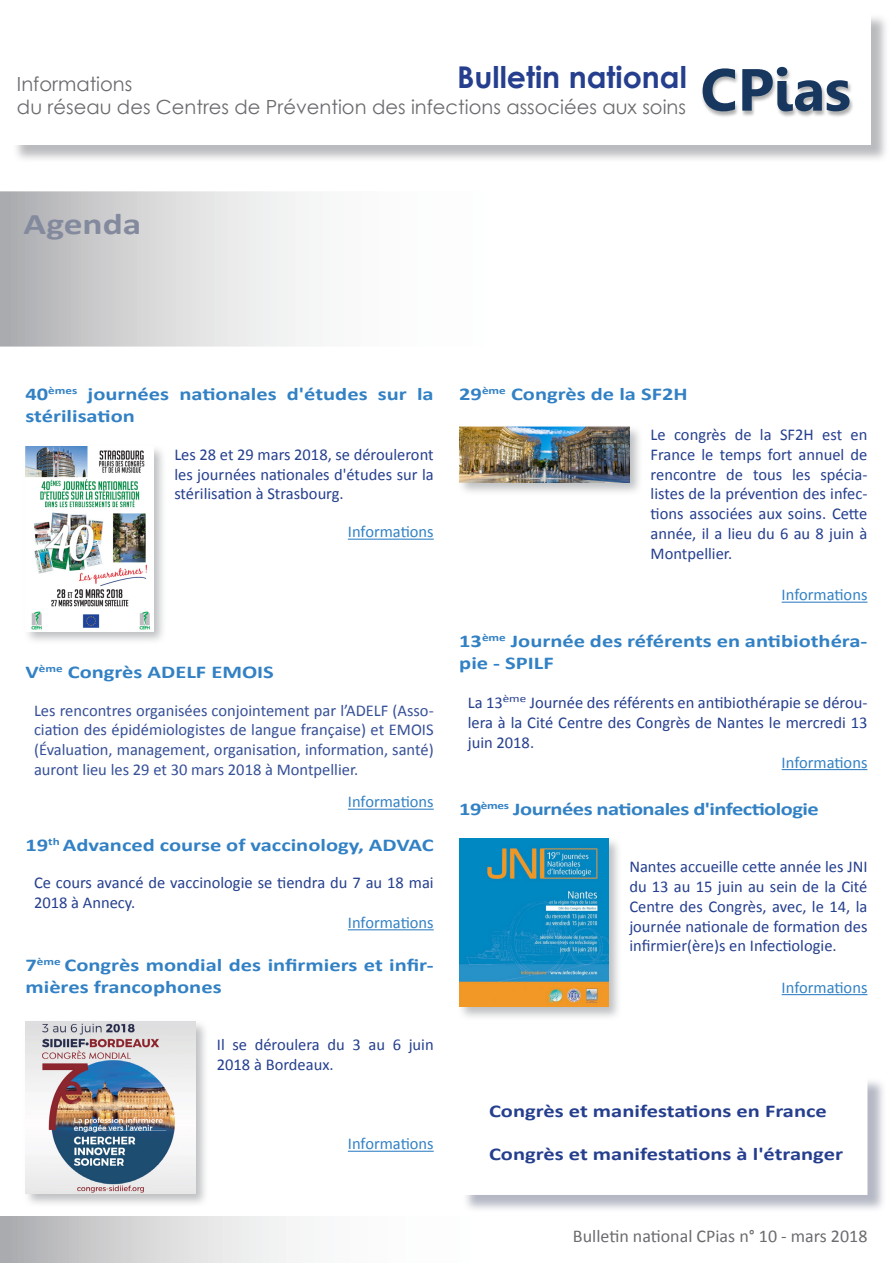
<style>
.page{position:relative;width:893px;height:1263px;background:#fff}
.page>*{position:absolute;margin:0;border:0;box-sizing:border-box;transform-origin:0 0}
.t1{font:700 59.25px "Gisha";color:#17375e}
.t2{font:700 30px "Century Gothic";color:#253f8e}
.t3{font:700 30px "Calibri";color:#848a9e;scale:1.25 1}
.t4{font:19.5px "Century Gothic";color:#6b6c70}
.t5{font:700 18px/21.6px "Calibri";color:#3281c4;scale:1.25 1}
.t6{font:700 18px "Calibri";color:#253f8e;scale:1.25 1}
.t7{font:700 18px "Calibri";letter-spacing:-.025em;color:#3281c4;scale:1.25 1}
.t8{font:18px "Calibri";color:#6b6c70}
.t9{font:16.5px/19.8px "Calibri";color:#253f8e;text-align:justify}
.t10{font:16.5px/19.8px "Calibri";color:#365098;text-align:justify}
.t11{font:16.5px "Calibri";color:#3281c4}
</style>
<div class="page">
<div style="left:462px;top:1077px;width:424px;height:136px;background:#858a9e;opacity:.6"></div>
<div style="left:459px;top:1076px;width:408px;height:119px;background:#fff"></div>
<svg style="left:0;top:1216px;width:296px;height:47px;background:#d5d5d6"></svg>
<svg style="left:3px;top:194px;width:302px;height:150px;background:#d5d5d7"></svg>
<div style="left:0;top:191px;width:893px;height:156px;border:2px solid #fff"></div>
<hr style="left:782px;top:602px;width:85px;height:1px;background:#3281c4">
<hr style="left:782px;top:769px;width:85px;height:1px;background:#3281c4">
<hr style="left:782px;top:994px;width:85px;height:1px;background:#3281c4">
<div style="left:457px;top:425px;width:186px;height:71px;background:#a9abae;opacity:.75"></div>
<img style="left:459px;top:427px;width:170px;height:55px">
<hr style="left:348px;top:539px;width:86px;height:1px;background:#3281c4">
<hr style="left:348px;top:809px;width:86px;height:1px;background:#3281c4">
<hr style="left:348px;top:929px;width:86px;height:1px;background:#3281c4">
<hr style="left:348px;top:1151px;width:86px;height:1px;background:#3281c4">
<div style="left:13px;top:13px;width:876px;height:150px;background:#a4a5a9;opacity:.75"></div>
<div style="left:10px;top:11px;width:860px;height:133px;background:#fff"></div>
<img style="left:659px;top:33px;width:230px;height:130px">
<div style="left:23px;top:444px;width:144px;height:201px;background:#a9abae;opacity:.75"></div>
<img style="left:26px;top:446px;width:127px;height:185px">
<div style="left:457px;top:836px;width:165px;height:185px;background:#a9abae;opacity:.75"></div>
<img style="left:459px;top:839px;width:149px;height:168px">
<div style="left:23px;top:1019px;width:187px;height:188px;background:#a9abae;opacity:.75"></div>
<img style="left:26px;top:1022px;width:170px;height:171px">
<p class="t2" style="left:457px;top:54px;width:231px">Bulletin national</p>
<p class="t1" style="left:700px;top:56px;width:152px">CPias</p>
<p class="t4" style="left:17px;top:70px;width:117px">Informations</p>
<p class="t4" style="left:17px;top:94px;width:671px">du réseau des Centres de Prévention des infections associées aux soins</p>
<p class="t3" style="left:24px;top:205px;width:96px">Agenda</p>
<p class="t5" style="left:26px;top:384px;width:328px">40<sup>èmes</sup> journées nationales d'études sur la stérilisation</p>
<p class="t9" style="left:174px;top:445px;width:261px">Les 28 et 29 mars 2018, se dérouleront les journées nationales d'études sur la stérilisation à Strasbourg.</p>
<p class="t11" style="left:348px;top:521px;width:87px">Informations</p>
<p class="t5" style="left:26px;top:661px;width:200px">V<sup>ème</sup> Congrès ADELF EMOIS</p>
<p class="t10" style="left:34px;top:700px;width:401px">Les rencontres organisées conjointement par l’ADELF (Asso&shy;ciation des épidémiologistes de langue française) et EMOIS (Évaluation, management, organisation, information, santé) auront lieu les 29 et 30 mars 2018 à Montpellier.</p>
<p class="t11" style="left:348px;top:791px;width:87px">Informations</p>
<p class="t5" style="left:26px;top:834px;width:328px">19<sup>th</sup> Advanced course of vaccinology, ADVAC</p>
<p class="t9" style="left:34px;top:873px;width:401px">Ce cours avancé de vaccinologie se tiendra du 7 au 18 mai<br>2018 à Annecy.</p>
<p class="t11" style="left:348px;top:912px;width:87px">Informations</p>
<p class="t5" style="left:26px;top:954px;width:328px">7<sup>ème</sup> Congrès mondial des infirmiers et infir&shy;mières francophones</p>
<p class="t9" style="left:217px;top:1035px;width:218px">Il se déroulera du 3 au 6 juin<br>2018 à Bordeaux.</p>
<p class="t11" style="left:348px;top:1133px;width:87px">Informations</p>
<p class="t5" style="left:459px;top:384px;width:184px">29<sup>ème</sup> Congrès de la SF2H</p>
<p class="t9" style="left:651px;top:425px;width:218px">Le congrès de la SF2H est en France le temps fort annuel de rencontre de tous les spécia&shy;listes de la prévention des infec&shy;tions associées aux soins. Cette année, il a lieu du 6 au 8 juin à Montpellier.</p>
<p class="t11" style="left:782px;top:584px;width:87px">Informations</p>
<p class="t5" style="left:459px;top:630px;width:328px">13<sup>ème</sup> Journée des référents en antibiothéra&shy;pie - SPILF</p>
<p class="t9" style="left:468px;top:693px;width:401px">La 13<sup>ème</sup> Journée des référents en antibiothérapie se dérou&shy;lera à la Cité Centre des Congrès de Nantes le mercredi 13 juin 2018.</p>
<p class="t11" style="left:782px;top:752px;width:87px">Informations</p>
<p class="t7" style="left:459px;top:797px;width:289px">19<sup>èmes</sup> Journées nationales d'infectiologie</p>
<p class="t9" style="left:629px;top:857px;width:240px">Nantes accueille cette année les JNI du 13 au 15 juin au sein de la Cité Centre des Congrès, avec, le 14, la journée nationale de formation des infirmier(ère)s en Infectiologie.</p>
<p class="t11" style="left:782px;top:977px;width:87px">Informations</p>
<p class="t6" style="left:489px;top:1099px;width:272px">Congrès et manifestations en France</p>
<p class="t6" style="left:489px;top:1143px;width:285px">Congrès et manifestations à l'étranger</p>
<p class="t8" style="left:573px;top:1225px;width:296px">Bulletin national CPias n° 10 - mars 2018</p>
</div>
